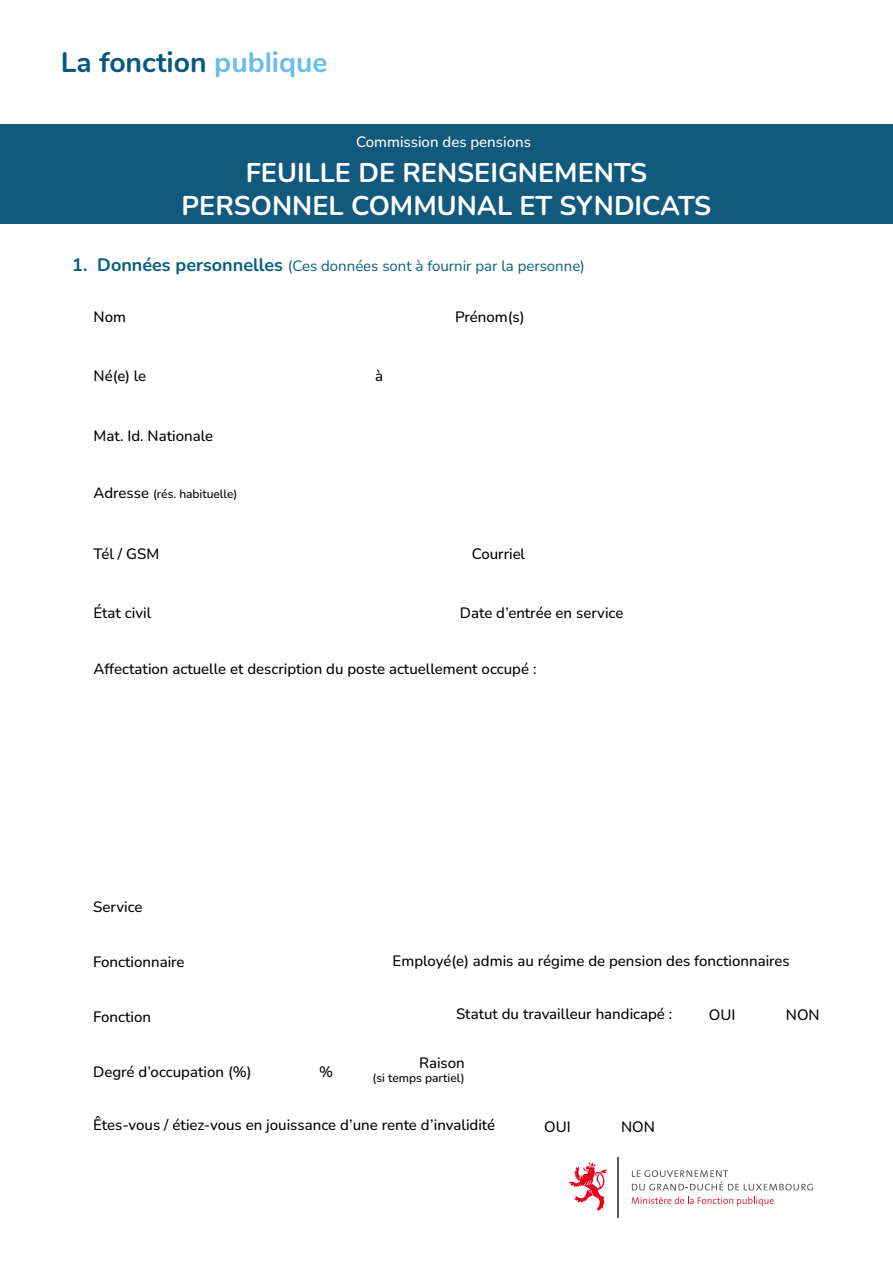
<style>
.page{position:relative;width:893px;height:1263px;background:#fff}
.page>*{position:absolute;margin:0;border:0;box-sizing:border-box;transform-origin:0 0}
.t1{font:700 28.35px "Nunito";color:#05597e}
.t2{font:700 27px/32.4px "Nunito";color:#fff;text-align:center}
.t3{font:500 15px "Nunito";color:#000}
.t4{font:15px "Nunito";color:#075e80}
.t5{font:500 15px "Nunito";color:#fff}
.t6{font:500 12px "Nunito";color:#000}
.s1{color:#6abdeb}
.s2{font-weight:700;font-size:18px}
.s3{font-size:15px}
</style>
<div class="page">
<div style="left:0;top:124px;width:893px;height:100px;background:#12597e"></div>
<svg style="left:569px;top:1162px;width:38px;height:49px"></svg>
<hr style="left:618px;top:1157px;width:1px;height:60px;background:#5a5a59">
<svg style="left:632px;top:1170px;width:181px;height:20px"></svg>
<svg style="left:631px;top:1197px;width:143px;height:9px"></svg>
<h1 class="t1" style="left:61px;top:42px;width:268px">La fonction <span class="s1">publique</span></h1>
<p class="t5" style="left:356px;top:131px;width:176px">Commission des pensions</p>
<h2 class="t2" style="left:182px;top:156px;width:531px">FEUILLE DE RENSEIGNEMENTS<br>PERSONNEL COMMUNAL ET SYNDICATS</h2>
<p class="t4" style="left:72px;top:255px;width:514px"><span class="s2">1. Données personnelles</span> (Ces données sont à fournir par la personne)</p>
<p class="t3" style="left:94px;top:306px;width:34px">Nom</p>
<p class="t3" style="left:94px;top:366px;width:54px">Né(e) le</p>
<p class="t3" style="left:94px;top:425px;width:121px">Mat. Id. Nationale</p>
<p class="t6" style="left:94px;top:486px;width:145px"><span class="s3">Adresse</span> (rés. habituelle)</p>
<p class="t3" style="left:94px;top:543px;width:67px">Tél / GSM</p>
<p class="t3" style="left:375px;top:366px;width:9px">à</p>
<p class="t3" style="left:455px;top:306px;width:71px">Prénom(s)</p>
<p class="t3" style="left:472px;top:543px;width:55px">Courriel</p>
<p class="t3" style="left:94px;top:603px;width:59px">État civil</p>
<p class="t3" style="left:460px;top:603px;width:165px">Date d’entrée en service</p>
<p class="t3" style="left:94px;top:658px;width:444px">Affectation actuelle et description du poste actuellement occupé :</p>
<p class="t3" style="left:93px;top:896px;width:51px">Service</p>
<p class="t3" style="left:93px;top:951px;width:93px">Fonctionnaire</p>
<p class="t3" style="left:393px;top:950px;width:399px">Employé(e) admis au régime de pension des fonctionnaires</p>
<p class="t3" style="left:93px;top:1006px;width:59px">Fonction</p>
<p class="t3" style="left:456px;top:1003px;width:218px">Statut du travailleur handicapé :</p>
<p class="t3" style="left:709px;top:1005px;width:28px">OUI</p>
<p class="t3" style="left:786px;top:1005px;width:35px">NON</p>
<p class="t3" style="left:93px;top:1061px;width:160px">Degré d’occupation (%)</p>
<p class="t3" style="left:319px;top:1061px;width:15px">%</p>
<p class="t3" style="left:419px;top:1052px;width:47px">Raison</p>
<p class="t6" style="left:372px;top:1070px;width:94px">(si temps partiel)</p>
<p class="t3" style="left:93px;top:1115px;width:404px">Êtes-vous / étiez-vous en jouissance d’une rente d’invalidité</p>
<p class="t3" style="left:544px;top:1116px;width:28px">OUI</p>
<p class="t3" style="left:621px;top:1116px;width:35px">NON</p>
</div>
